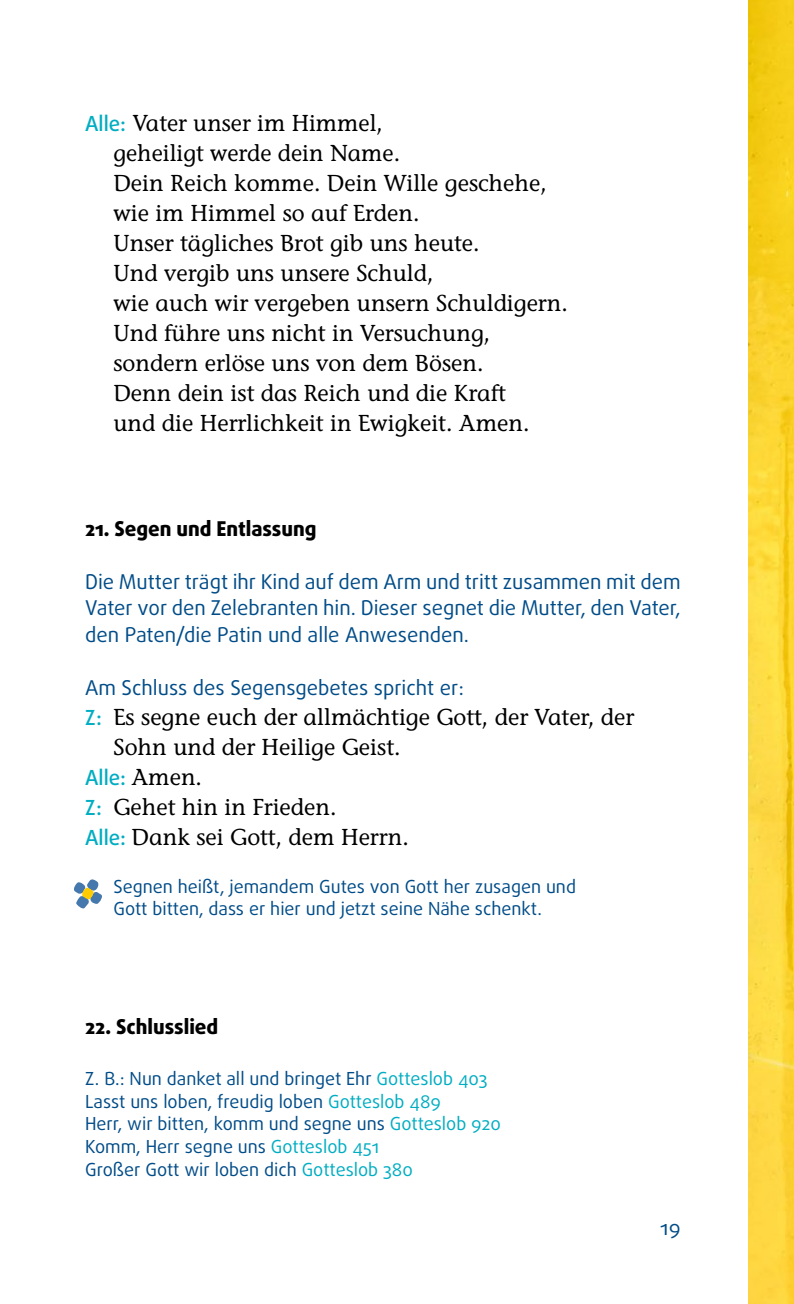
<style>
.page{position:relative;width:794px;height:1304px;background:#fff}
.page>*{position:absolute;margin:0;border:0;box-sizing:border-box;transform-origin:0 0}
.t1{font:23px/30px "Stone Informal LT";color:#000}
.t2{font:500 20.8px "Daxline Pro";color:#00adc2}
.t3{font:20.4px/26.4px "Daxline Pro";color:#004c88;text-align:justify}
.t4{font:800 20.4px "Daxline Pro";color:#000}
.t5{font:18px/22.6px "Daxline Pro";color:#004c88}
.s1{font-family:"Daxline Pro";font-weight:500;font-size:20.8px;color:#00adc2}
.s2{font-family:"Stone Informal LT";font-weight:400;font-size:23px;color:#000}
.s3{color:#00adc2}
</style>
<div class="page">
<svg style="left:74px;top:879px;width:28px;height:29px"></svg>
<img style="left:748px;top:0;width:46px;height:1304px">
<p class="t1" style="left:113px;top:108px;width:456px;text-indent:-28px"><span class="s1">Alle:</span> Vater unser im Himmel,<br>geheiligt werde dein Name.<br>Dein Reich komme. Dein Wille geschehe, wie im Himmel so auf Erden.<br>Unser tägliches Brot gib uns heute.<br>Und vergib uns unsere Schuld,<br>wie auch wir vergeben unsern Schuldigern.<br>Und führe uns nicht in Versuchung, sondern erlöse uns von dem Bösen.<br>Denn dein ist das Reich und die Kraft<br>und die Herrlichkeit in Ewigkeit. Amen.</p>
<p class="t4" style="left:85px;top:515px;width:233px">21. Segen und Entlassung</p>
<p class="t3" style="left:85px;top:569px;width:597px">Die Mutter trägt ihr Kind auf dem Arm und tritt zusammen mit dem Vater vor den Zelebranten hin. Dieser segnet die Mutter, den Vater, den Paten/die Patin und alle Anwesenden.</p>
<p class="t3" style="left:85px;top:674px;width:380px">Am Schluss des Segensgebetes spricht er:</p>
<p class="t1" style="left:113px;top:702px;width:522px;text-indent:-28px"><span class="s1">Z:</span> Es segne euch der allmächtige Gott, der Vater, der<br>Sohn und der Heilige Geist.</p>
<p class="t2" style="left:85px;top:763px;width:119px">Alle: <span class="s2">Amen.</span></p>
<p class="t1" style="left:85px;top:792px;width:325px"><span class="s1">Z:</span> Gehet hin in Frieden.<br><span class="s1">Alle:</span> Dank sei Gott, dem Herrn.</p>
<p class="t5" style="left:113px;top:876px;width:464px;line-height:21.6px">Segnen heißt, jemandem Gutes von Gott her zusagen und<br>Gott bitten, dass er hier und jetzt seine Nähe schenkt.</p>
<p class="t4" style="left:85px;top:1013px;width:135px">22. Schlusslied</p>
<p class="t5" style="left:85px;top:1067px;width:417px">Z. B.: Nun danket all und bringet Ehr <span class="s3">Gotteslob 403<br></span>Lasst uns loben, freudig loben <span class="s3">Gotteslob 489<br></span>Herr, wir bitten, komm und segne uns <span class="s3">Gotteslob 920<br></span>Komm, Herr segne uns <span class="s3">Gotteslob 451<br></span>Großer Gott wir loben dich <span class="s3">Gotteslob 380</span></p>
<p class="t3" style="left:660px;top:1214px;width:22px">19</p>
</div>
